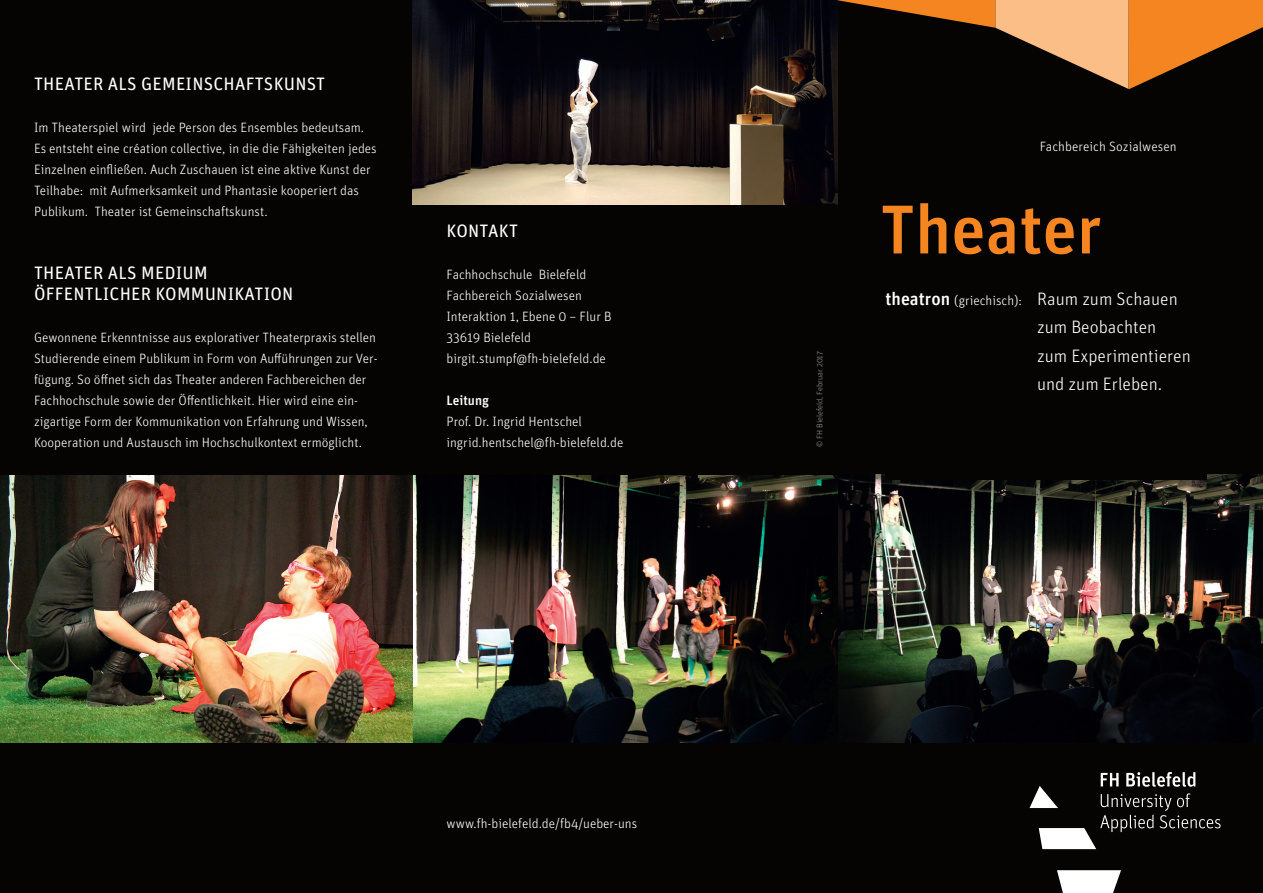
<style>
.page{position:relative;width:1263px;height:893px;background:#050403}
.page>*{position:absolute;margin:0;border:0;box-sizing:border-box;transform-origin:0 0}
.t1{font:500 69px "Unit Pro";color:#f58520}
.t2{font:300 18px/28.5px "Unit Pro";color:#fff}
.t3{font:18px/21px "Unit Pro";letter-spacing:.01em;color:#fff}
.t4{font:300 13.5px/21px "Unit Pro";color:#fff}
.t5{font:500 13.5px "Unit Pro";color:#fff}
.t6{font:300 8.25px "Unit Pro";color:#939598}
.s1{font-weight:500}
.s2{font-size:13.5px}
</style>
<div class="page">
<img style="left:0;top:475px;width:1263px;height:267px">
<img style="left:412px;top:0;width:426px;height:204px">
<svg style="left:838px;top:0;width:425px;height:89px"></svg>
<svg style="left:1057px;top:870px;width:64px;height:23px"></svg>
<svg style="left:1029px;top:772px;width:191px;height:77px"></svg>
<div style="left:885px;top:290px;width:322px;height:190px;background:#050403"></div>
<h2 class="t3" style="left:34px;top:73px;width:293px">THEATER ALS GEMEINSCHAFTSKUNST</h2>
<p class="t4" style="left:34px;top:117px;width:344px">Im Theaterspiel wird jede Person des Ensembles bedeutsam.<br>Es entsteht eine création collective, in die die Fähigkeiten jedes Einzelnen einfließen. Auch Zuschauen ist eine aktive Kunst der Teilhabe: mit Aufmerksamkeit und Phantasie kooperiert das Publikum. Theater ist Gemeinschaftskunst.</p>
<h2 class="t3" style="left:34px;top:262px;width:261px">THEATER ALS M EDIUM<br>ÖFFENTLICHER KOMMUNIKATION</h2>
<p class="t4" style="left:34px;top:327px;width:345px">Gewonnene Erkenntnisse aus explorativer Theaterpraxis stellen Studierende einem Publikum in Form von Aufführungen zur Ver&shy;fügung. So öffnet sich das Theater anderen Fachbereichen der Fachhochschule sowie der Öffentlichkeit. Hier wird eine ein&shy;zigartige Form der Kommunikation von Erfahrung und Wissen, Kooperation und Austausch im Hochschulkontext ermöglicht.</p>
<h2 class="t3" style="left:447px;top:220px;width:73px">KONTAKT</h2>
<p class="t4" style="left:446px;top:264px;width:166px">Fachhochschule Bielefeld<br>Fachbereich Sozialwesen<br>Interaktion 1, Ebene 0 – Flur B<br>33619 Bielefeld birgit.stumpf@fh-bielefeld.de</p>
<p class="t5" style="left:446px;top:392px;width:44px">Leitung</p>
<p class="t4" style="left:446px;top:411px;width:178px">Prof. Dr. Ingrid Hentschel ingrid.hentschel@fh-bielefeld.de</p>
<p class="t4" style="left:446px;top:813px;width:192px">www.fh-bielefeld.de/fb4/ueber-uns</p>
<p class="t6" style="left:815px;top:446px;width:97px;rotate:-90deg">© FH Bielefeld, Februar 2017</p>
<p class="t4" style="left:1040px;top:136px;width:138px">Fachbereich Sozialwesen</p>
<h1 class="t1" style="left:880px;top:185px;width:223px">Theater</h1>
<h2 class="t2" style="left:1037px;top:284px;width:155px;text-indent:-151px"><span class="s1">theatron</span> <span class="s2">(griechisch):</span> Raum zum Schauen zum Beobachten zum Experimentieren und zum Erleben.</h2>
</div>
